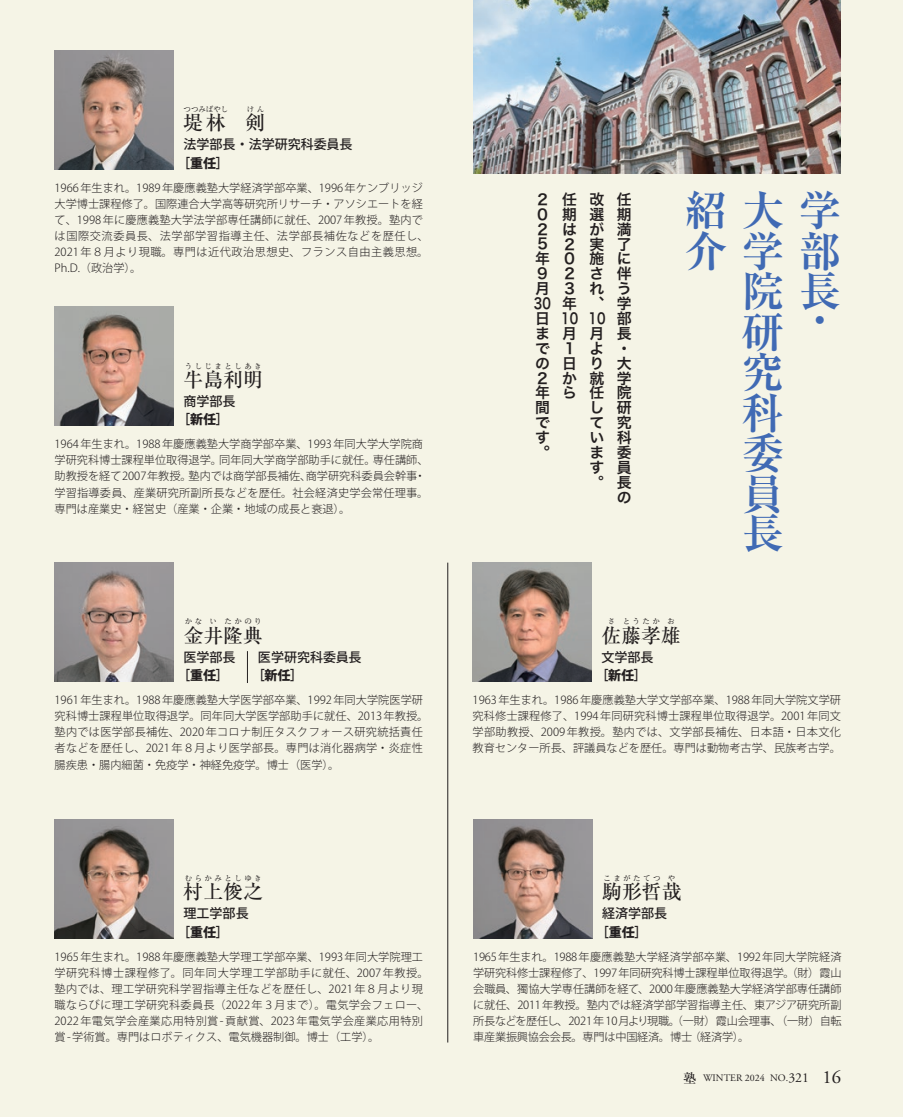
<style>
.page{position:relative;width:903px;height:1117px;background:#fff}
.page>*{position:absolute;margin:0;border:0;box-sizing:border-box;transform-origin:0 0}
.ノーマル{font:700 42.18px/40.1px "Ryumin Pr 5";color:#406ab4;text-align:right}
.t1{font:500 19.78px "Ryumin Pr 5";color:#231f20}
.t2{font:18.55px "Adobe Garamond Pro";color:#231f20}
.t3{font:14.88px/14.9px "Hira Kaku Pro W6";color:#231f20;text-align:justify}
.t4{font:14.88px/14.9px "Hira Kaku Pro W6";color:#231f20;scale:.8 1}
.t5{font:13.65px "Adobe Garamond Pro";color:#231f20}
.t6{font:13.47px "Hira Kaku Pro W6";color:#231f20}
.t7{font:500 12.95px "Koz Go Pro";color:#231f20}
.t8{font:800 12.95px "Koz Go Pro";color:#231f20}
.t9{font:500 12.95px "Ryumin Pr 5";color:#231f20}
.ノーマル-2{font:300 11.2px/16.1px "Koz Go Pro";letter-spacing:.005em;color:#231f20}
.ノーマル-3{font:300 11.2px/16.1px "Koz Go Pro";letter-spacing:.025em;color:#231f20}
.ノーマル-4{font:300 11.2px "Koz Go Pro";letter-spacing:-.015em;color:#231f20}
.ノーマル-5{font:300 11.2px "Koz Go Pro";letter-spacing:-.02em;color:#231f20}
.t10{font:9.97px "Adobe Garamond Pro";color:#231f20}
.t11{font:500 7.52px "Ryumin Pr 5";letter-spacing:.335em;color:#231f20}
.s1{font-size:9.97px}
</style>
<div class="page">
<div style="left:0;top:0;width:903px;height:1116px;background:#f5f4e6"></div>
<img style="left:55px;top:307px;width:119px;height:119px">
<img style="left:55px;top:50px;width:119px;height:119px">
<img style="left:55px;top:819px;width:119px;height:119px">
<img style="left:473px;top:819px;width:119px;height:119px">
<img style="left:472px;top:562px;width:120px;height:119px">
<hr style="left:447px;top:562px;width:1px;height:480px;background:#231f20">
<img style="left:55px;top:562px;width:119px;height:119px">
<img style="left:473px;top:0;width:368px;height:174px">
<hr style="left:247px;top:651px;width:1px;height:31px;background:#231f20">
<p class="t11" style="left:184px;top:103px;width:46px">つつみばやし</p>
<p class="t11" style="left:247px;top:103px;width:19px">けん</p>
<p class="t7" style="left:184px;top:136px;width:170px">法学部長・法学研究科委員長</p>
<p class="t8" style="left:177px;top:155px;width:53px">［重任[</p>
<p class="t1" style="left:246px;top:107px;width:21px">剣</p>
<p class="t1" style="left:184px;top:107px;width:44px">堤林</p>
<p class="ノーマル-2" style="left:55px;top:179px;width:375px">1966年生まれ。1989年慶應義塾大学経済学部卒業、1996年ケンブリッジ大学博士課程修了。国際連合大学高等研究所リサーチ・アソシエートを経て、1998年に慶應義塾大学法学部専任講師に就任、2007年教授。塾内では国際交流委員長、法学部学習指導主任、法学部長補佐などを歴任し、2021年８月より現職。専門は近代政治思想史、フランス自由主義思想。Ph D. （. 政治学。(</p>
<p class="t11" style="left:185px;top:360px;width:78px">うしじまとしあき</p>
<p class="t7" style="left:184px;top:392px;width:54px">商学部長</p>
<p class="t8" style="left:177px;top:411px;width:53px">［新任[</p>
<p class="t1" style="left:184px;top:364px;width:81px">牛島利明</p>
<p class="ノーマル-2" style="left:373px;top:436px;width:57px;text-indent:-318px">1964年生まれ。1988年慶應義塾大学商学部卒業、1993年同大学大学院商専任講師、</p>
<p class="ノーマル-2" style="left:55px;top:452px;width:169px">学研究科博士課程単位取得退学。</p>
<p class="ノーマル-2" style="left:219px;top:452px;width:158px">同年同大学商学部助手に就任。</p>
<p class="ノーマル-2" style="left:55px;top:468px;width:375px">助教授を経て2007年教授。<br>学習指導委員、産業研究所副所長などを歴任。社会経済史学会常任理事。専門は産業史・経営史（産業・企業・地域の成長と衰退。(</p>
<p class="ノーマル-2" style="left:189px;top:468px;width:124px">塾内では商学部長補佐、</p>
<p class="ノーマル-2" style="left:306px;top:468px;width:113px">商学研究科委員会幹事</p>
<p class="ノーマル-2" style="left:415px;top:468px;width:13px">・</p>
<p class="t11" style="left:185px;top:615px;width:19px">かな</p>
<p class="t11" style="left:210px;top:615px;width:9px">い</p>
<p class="t11" style="left:224px;top:615px;width:39px">たかのり</p>
<p class="t7" style="left:184px;top:648px;width:54px">医学部長</p>
<p class="t8" style="left:177px;top:666px;width:53px">［重任[</p>
<p class="t1" style="left:184px;top:619px;width:81px">金井隆典</p>
<p class="t7" style="left:258px;top:648px;width:105px">医学研究科委員長</p>
<p class="t8" style="left:252px;top:666px;width:53px">［新任[</p>
<p class="ノーマル-2" style="left:55px;top:691px;width:375px">1961年生まれ。1988年慶應義塾大学医学部卒業、1992年同大学院医学研究科博士課程単位取得退学。同年同大学医学部助手に就任、2013年教授。塾内では医学部長補佐、2020年コロナ制圧タスクフォース研究統括責任者などを歴任し、2021年８月より医学部長。専門は消化器病学・炎症性腸疾患・腸内細菌・免疫学・神経免疫学。博士（医学。(</p>
<p class="t11" style="left:185px;top:872px;width:78px">むらかみとしゆき</p>
<p class="t7" style="left:184px;top:904px;width:67px">理工学部長</p>
<p class="t8" style="left:177px;top:923px;width:53px">［重任[</p>
<p class="t1" style="left:184px;top:876px;width:81px">村上俊之</p>
<p class="ノーマル-3" style="left:55px;top:948px;width:375px">1965年生まれ。1988年慶應義塾大学理工学部卒業、1993年同大学院理工学研究科博士課程修了。同年同大学理工学部助手に就任、2007年教授。塾内では、理工学研究科学習指導主任などを歴任し、2021年８月より現職ならびに理工学研究科委員長（2022年３月まで）。電気学会フェロー、2022年電気学会産業応用特別賞-貢献賞、2023年電気学会産業応用特別賞- 学術賞。専門はロボティクス、電気機器制御。博士（工学。(</p>
<p class="t3" style="left:535px;top:191px;width:14px">２<br>０<br>２<br>５</p>
<p class="t3" style="left:535px;top:265px;width:14px">9月</p>
<p class="t3" style="left:535px;top:310px;width:16px;text-align:left">日までの</p>
<p class="t3" style="left:535px;top:251px;width:16px">年</p>
<p class="t4" style="left:534px;top:295px;width:23px">30</p>
<p class="t3" style="left:537px;top:370px;width:12px">2</p>
<p class="t3" style="left:535px;top:385px;width:16px">年間です</p>
<p class="t3" style="left:535px;top:444px;width:16px">。</p>
<p class="t3" style="left:562px;top:191px;width:16px">任期は</p>
<p class="t3" style="left:562px;top:236px;width:14px">２<br>０<br>２<br>３</p>
<p class="t3" style="left:562px;top:295px;width:16px">年</p>
<p class="t4" style="left:561px;top:310px;width:23px">10月</p>
<p class="t3" style="left:562px;top:355px;width:16px">日から</p>
<p class="t3" style="left:564px;top:340px;width:12px">1</p>
<p class="t3" style="left:589px;top:191px;width:16px">改選が実施され</p>
<p class="t3" style="left:589px;top:295px;width:16px">、</p>
<p class="t4" style="left:588px;top:310px;width:23px">10</p>
<p class="t3" style="left:589px;top:325px;width:16px;text-align:left">月より就任しています</p>
<p class="t6" style="left:590px;top:469px;width:14px">。</p>
<p class="t3" style="left:617px;top:191px;width:16px">任期満了に伴う学部長</p>
<p class="t3" style="left:617px;top:340px;width:11px">・</p>
<p class="t3" style="left:617px;top:355px;width:16px">大学院研究科委員長の</p>
<p class="ノーマル" style="left:685px;top:187px;width:156px">紹大学介学部院長</p>
<p class="ノーマル" style="left:742px;top:309px;width:43px;text-align:justify">研究科委員長</p>
<p class="ノーマル" style="left:799px;top:297px;width:27px">・</p>
<p class="t11" style="left:608px;top:615px;width:9px">さ</p>
<p class="t11" style="left:623px;top:615px;width:39px">とうたか</p>
<p class="t11" style="left:667px;top:615px;width:9px">お</p>
<p class="t7" style="left:601px;top:648px;width:54px">文学部長</p>
<p class="t8" style="left:595px;top:666px;width:53px">［新任[</p>
<p class="t1" style="left:601px;top:619px;width:81px">佐藤孝雄</p>
<p class="ノーマル-2" style="left:472px;top:691px;width:370px;text-align:justify">1963年生まれ。1986年慶應義塾大学文学部卒業、1988年同大学院文学研究科修士課程修了、1994年同研究科博士課程単位取得退学。2001年同文学部助教授、2009年教授。塾内では、文学部長補佐、日本語・日本文化教育センター所長、評議員などを歴任。専門は動物考古学、民族考古学。</p>
<p class="t11" style="left:603px;top:872px;width:59px">こまがたてつ</p>
<p class="t11" style="left:668px;top:872px;width:9px">や</p>
<p class="t7" style="left:602px;top:904px;width:67px">経済学部長</p>
<p class="t8" style="left:596px;top:923px;width:53px">［重任[</p>
<p class="t1" style="left:602px;top:876px;width:81px">駒形哲哉</p>
<p class="ノーマル-2" style="left:473px;top:948px;width:370px">1965年生まれ。1988年慶應義塾大学経済学部卒業、1992年同大学院経済</p>
<p class="ノーマル-4" style="left:473px;top:964px;width:370px">学研究科修士課程修了、1997年同研究科博士課程単位取得退学。（財）霞山</p>
<p class="ノーマル-2" style="left:473px;top:980px;width:370px">会職員、獨協大学専任講師を経て、2000年慶應義塾大学経済学部専任講師</p>
<p class="ノーマル-2" style="left:473px;top:996px;width:370px">に就任、2011年教授。塾内では経済学部学習指導主任、東アジア研究所副</p>
<p class="ノーマル-4" style="left:473px;top:1013px;width:370px">所長などを歴任し、2021年10月より現職。（一財）霞山会理事、（一財）自転</p>
<p class="ノーマル-2" style="left:689px;top:1028px;width:61px">（経済学。(</p>
<p class="ノーマル-5" style="left:473px;top:1029px;width:220px">車産業振興協会会長。専門は中国経済。博士</p>
<p class="t9" style="left:683px;top:1067px;width:15px">塾</p>
<p class="t5" style="left:786px;top:1068px;width:24px"><span class="s1">.</span>321</p>
<p class="t10" style="left:703px;top:1071px;width:63px">WINTER 2024</p>
<p class="t10" style="left:770px;top:1071px;width:17px">NO</p>
<h3 class="t2" style="left:822px;top:1065px;width:20px">16</h3>
</div>
